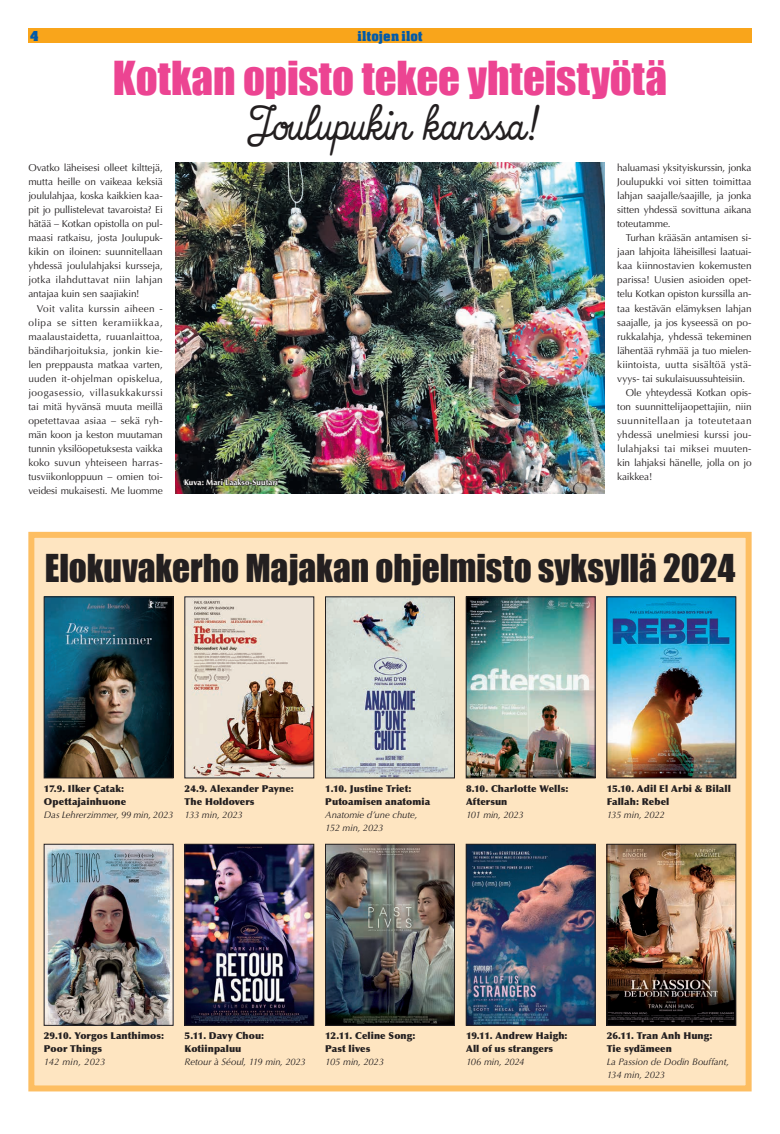
<style>
.page{position:relative;width:780px;height:1134px;background:#fff}
.page>*{position:absolute;margin:0;border:0;box-sizing:border-box;transform-origin:0 0}
.t1{font:italic 46px "Thats Font Folks";letter-spacing:-.01em;color:#231f20}
.t2{font:43px "Impact";color:#ec4492}
.t3{font:35.3px "Impact";letter-spacing:-.005em;color:#231f20}
.t4{font:15px "Aachen Bold Plain";color:#015aaa}
.t5{font:10px/14px "Optima";letter-spacing:-.005em;color:#231f20;text-align:justify}
.t6{font:10px "Optima";letter-spacing:.02em;color:#231f20}
.t7{font:10px "Optima";letter-spacing:.045em;color:#231f20}
.t8{font:10px "Optima";letter-spacing:.015em;color:#231f20}
.t9{font:900 9.5px/13px "Optima";letter-spacing:.01em;color:#231f20}
.t10{font:italic 9.5px/13px "Optima";letter-spacing:-.01em;color:#231f20}
.t11{font:700 8px "Optima";letter-spacing:.015em;color:#fff}
</style>
<div class="page">
<img style="left:175px;top:162px;width:429px;height:331px">
<div style="left:28px;top:28px;width:723px;height:15px;background:#f9a51b"></div>
<div style="left:28px;top:532px;width:723px;height:559px;background:#fee5c1;border:6px solid #fdbe62"></div>
<img style="left:327px;top:599px;width:125px;height:177px">
<img style="left:608px;top:846px;width:126px;height:177px">
<div style="left:606px;top:844px;width:130px;height:181px;border:1px solid #231f20"></div>
<img style="left:46px;top:599px;width:125px;height:177px">
<div style="left:44px;top:597px;width:129px;height:181px;border:1px solid #231f20"></div>
<img style="left:327px;top:846px;width:125px;height:177px">
<div style="left:325px;top:844px;width:129px;height:181px;border:1px solid #231f20"></div>
<img style="left:187px;top:599px;width:125px;height:177px">
<img style="left:468px;top:846px;width:125px;height:177px">
<div style="left:466px;top:844px;width:129px;height:181px;border:1px solid #231f20"></div>
<img style="left:468px;top:599px;width:125px;height:177px">
<div style="left:466px;top:597px;width:129px;height:181px;border:1px solid #231f20"></div>
<img style="left:608px;top:599px;width:126px;height:177px">
<div style="left:606px;top:597px;width:130px;height:181px;border:1px solid #231f20"></div>
<img style="left:46px;top:846px;width:125px;height:177px">
<div style="left:44px;top:844px;width:129px;height:181px;border:1px solid #231f20"></div>
<img style="left:187px;top:846px;width:125px;height:177px">
<div style="left:185px;top:844px;width:129px;height:181px;border:1px solid #231f20"></div>
<img style="left:184px;top:461px;width:95px;height:29px">
<h3 class="t4" style="left:30px;top:27px;width:10px">4</h3>
<h3 class="t4" style="left:357px;top:27px;width:67px">iltojen ilot</h3>
<h2 class="t2" style="left:113px;top:45px;width:555px">Kotkan opisto tekee yhteistyötä</h2>
<p class="t5" style="left:28px;top:161px;width:136px">Ovatko läheisesi olleet kilttejä, mutta heille on vaikeaa keksiä joululahjaa, koska kaikkien kaa&shy;pit jo pullistelevat tavaroista? Ei hätää – Kotkan opistolla on pul&shy;maasi ratkaisu, josta Joulupuk&shy;kikin on iloinen: suunnitellaan yhdessä joululahjaksi kursseja, jotka ilahduttavat niin lahjan antajaa kuin sen saajiakin!</p>
<p class="t5" style="left:28px;top:301px;width:136px;text-indent:8px">Voit valita kurssin aiheen - olipa se sitten keramiikkaa, maalaustaidetta, ruuanlaittoa, bändiharjoituksia, jonkin kie&shy;len preppausta matkaa varten, uuden it-ohjelman opiskelua, joogasessio, villasukkakurssi tai mitä hyvänsä muuta meillä opetettavaa asiaa – sekä ryh&shy;män koon ja keston muutaman tunnin yksilöopetuksesta vaikka koko suvun yhteiseen harras&shy;tusviikonloppuun – omien toi&shy;veidesi mukaisesti. Me luomme</p>
<h1 class="t1" style="left:243px;top:97px;width:294px">Joulupukin kanssa!</h1>
<p class="t11" style="left:184px;top:478px;width:95px">Kuva: Mari Laakso-Suutari</p>
<p class="t5" style="left:617px;top:161px;width:136px">haluamasi yksityiskurssin, jonka Joulupukki voi sitten toimittaa lahjan saajalle/saajille, ja jonka sitten yhdessä sovittuna aikana toteutamme.</p>
<p class="t5" style="left:625px;top:231px;width:127px">Turhan krääsän antamisen si-</p>
<p class="t5" style="left:617px;top:245px;width:136px">jaan lahjoita läheisillesi laatuai-</p>
<p class="t5" style="left:617px;top:259px;width:136px">kaa kiinnostavien kokemusten</p>
<p class="t5" style="left:617px;top:273px;width:136px">parissa! Uusien asioiden opet-</p>
<p class="t5" style="left:617px;top:287px;width:136px">telu Kotkan opiston kurssilla an-</p>
<p class="t5" style="left:617px;top:301px;width:136px">taa kestävän elämyksen lahjan</p>
<p class="t5" style="left:617px;top:315px;width:136px">saajalle, ja jos kyseessä on po-</p>
<p class="t5" style="left:617px;top:329px;width:136px">rukkalahja, yhdessä tekeminen</p>
<p class="t5" style="left:617px;top:343px;width:136px">lähentää ryhmää ja tuo mielen-</p>
<p class="t6" style="left:617px;top:358px;width:136px">kiintoista, uutta sisältöä ystä-</p>
<p class="t5" style="left:617px;top:371px;width:130px">vyys- tai sukulaisuussuhteisiin.</p>
<p class="t5" style="left:625px;top:385px;width:127px">Ole yhteydessä Kotkan opis-</p>
<p class="t5" style="left:617px;top:399px;width:136px">ton suunnittelijaopettajiin, niin</p>
<p class="t7" style="left:617px;top:414px;width:136px">suunnitellaan ja toteutetaan</p>
<p class="t8" style="left:617px;top:428px;width:136px">yhdessä unelmiesi kurssi jou-</p>
<p class="t6" style="left:617px;top:442px;width:136px">lulahjaksi tai miksei muuten-</p>
<p class="t5" style="left:617px;top:455px;width:136px">kin lahjaksi hänelle, jolla on jo</p>
<p class="t5" style="left:617px;top:469px;width:37px">kaikkea!</p>
<h3 class="t3" style="left:45px;top:540px;width:692px">Elokuvakerho Majakan ohjelmisto syksyllä 2024</h3>
<p class="t9" style="left:44px;top:782px;width:84px">17.9. Ilker Çatak:<br>Opettajainhuone</p>
<p class="t10" style="left:44px;top:808px;width:131px">Das Lehrerzimmer, 99 min, 2023</p>
<p class="t9" style="left:185px;top:782px;width:111px">24.9. Alexander Payne:<br>The Holdovers</p>
<p class="t10" style="left:185px;top:808px;width:60px">133 min, 2023</p>
<p class="t9" style="left:325px;top:782px;width:106px">1.10. Justine Triet:<br>Putoamisen anatomia</p>
<p class="t10" style="left:325px;top:808px;width:94px">Anatomie d’une chute,<br>152 min, 2023</p>
<p class="t9" style="left:466px;top:782px;width:104px">8.10. Charlotte Wells:<br>Aftersun</p>
<p class="t10" style="left:466px;top:808px;width:59px">101 min, 2023</p>
<p class="t9" style="left:606px;top:782px;width:126px">15.10. Adil El Arbi &amp; Bilall<br>Fallah: Rebel</p>
<p class="t10" style="left:606px;top:808px;width:60px">135 min, 2022</p>
<p class="t9" style="left:44px;top:1030px;width:121px">29.10. Yorgos Lanthimos:<br>Poor Things</p>
<p class="t10" style="left:44px;top:1056px;width:63px">142 min, 2023</p>
<p class="t9" style="left:185px;top:1030px;width:81px">5.11. Davy Chou:<br>Kotiinpaluu</p>
<p class="t10" style="left:185px;top:1056px;width:123px">Retour à Séoul, 119 min, 2023</p>
<p class="t9" style="left:325px;top:1030px;width:92px">12.11. Celine Song:<br>Past lives</p>
<p class="t10" style="left:325px;top:1056px;width:60px">105 min, 2023</p>
<p class="t9" style="left:466px;top:1030px;width:103px">19.11. Andrew Haigh:<br>All of us strangers</p>
<p class="t10" style="left:466px;top:1056px;width:60px">106 min, 2024</p>
<p class="t9" style="left:606px;top:1030px;width:107px">26.11. Tran Anh Hung:<br>Tie sydämeen</p>
<p class="t10" style="left:606px;top:1056px;width:124px">La Passion de Dodin Bouffant,<br>134 min, 2023</p>
</div>
